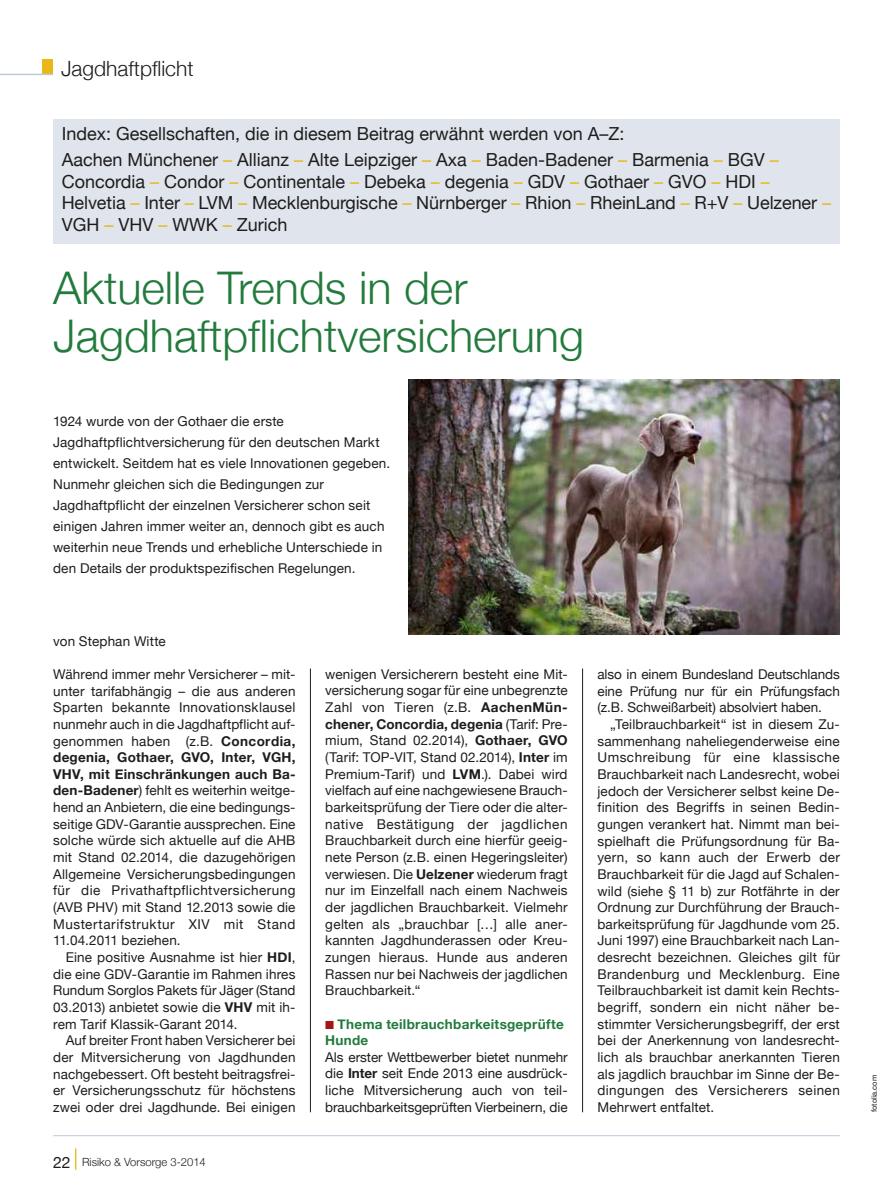
<style>
.page{position:relative;width:893px;height:1191px;background:#fff}
.page>*{position:absolute;margin:0;border:0;box-sizing:border-box;transform-origin:0 0}
.t1{font:300 45px/48px "Helvetica Neue";color:#227b3c}
.t2{font:300 21px "Helvetica Neue";color:#1d1d1b}
.t3{font:18px/21.6px "Helvetica Neue";color:#1d1d1b}
.t4{font:13.5px/16.6px "Helvetica Neue";letter-spacing:.01em;color:#1d1d1b;text-align:justify}
.t5{font:700 13.5px/16.6px "Helvetica Neue";letter-spacing:.02em;color:#227b3c}
.t6{font:300 11.25px "Helvetica Neue";color:#1d1d1b}
.t7{font:7.5px "Helvetica Neue";color:#1d1d1b}
.s1{color:#e9b717}
.s2{font-weight:700}
.s3{font-weight:400;font-size:15.75px}
.s4{font-family:"BB Sonderzeichen";font-weight:400;color:#a41515}
</style>
<div class="page">
<hr style="left:53px;top:1135px;width:787px;height:1px;background:#c0c9d9">
<svg style="left:75px;top:1148px;width:1px;height:21px"></svg>
<div style="left:43px;top:60px;width:10px;height:14px;background:#e9b717"></div>
<hr style="left:0;top:74px;width:53px;height:1px;background:#c0c9d9">
<img style="left:409px;top:379px;width:431px;height:255px">
<hr style="left:310px;top:668px;width:1px;height:444px;background:#1d1d1b">
<hr style="left:582px;top:668px;width:1px;height:444px;background:#1d1d1b">
<div style="left:53px;top:119px;width:787px;height:124px;background:#e0e4ec"></div>
<h2 class="t2" style="left:61px;top:55px;width:134px">Jagdhaftpflicht</h2>
<h3 class="t3" style="left:62px;top:121px;width:719px;line-height:25.8px">Index: Gesellschaften, die in diesem Beitrag erwähnt werden von A–Z:<br>Aachen Münchener <span class="s1">–</span> Allianz <span class="s1">–</span> Alte Leipziger <span class="s1">–</span> Axa <span class="s1">–</span> Baden-Badener <span class="s1">–</span> Barmenia <span class="s1">–</span> BGV <span class="s1">–</span></h3>
<h3 class="t3" style="left:62px;top:170px;width:771px">Concordia <span class="s1">–</span> Condor <span class="s1">–</span> Continentale <span class="s1">–</span> Debeka <span class="s1">–</span> degenia <span class="s1">–</span> GDV <span class="s1">–</span> Gothaer <span class="s1">–</span> GVO <span class="s1">–</span> HDI <span class="s1">–<br></span>Helvetia <span class="s1">–</span> Inter <span class="s1">–</span> LVM <span class="s1">–</span> Mecklenburgische <span class="s1">–</span> Nürnberger <span class="s1">–</span> Rhion <span class="s1">–</span> RheinLand <span class="s1">–</span> R+V <span class="s1">–</span> Uelzener <span class="s1">–<br></span>VGH <span class="s1">–</span> VHV <span class="s1">–</span> WWK <span class="s1">–</span> Zurich</h3>
<h1 class="t1" style="left:53px;top:263px;width:532px">Aktuelle Trends in der<br>Jagdhaftpflichtversicherung</h1>
<p class="t4" style="left:53px;top:411px;width:338px;line-height:21px;text-align:left">1924 wurde von der Gothaer die erste Jagdhaftpflichtversicherung für den deutschen Markt entwickelt. Seitdem hat es viele Innovationen gegeben.<br>Nunmehr gleichen sich die Bedingungen zur Jagdhaftpflicht der einzelnen Versicherer schon seit einigen Jahren immer weiter an, dennoch gibt es auch weiterhin neue Trends und erhebliche Unterschiede in den Details der produktspezifischen Regelungen.</p>
<p class="t4" style="left:53px;top:632px;width:114px">von Stephan Witte</p>
<p class="t4" style="left:53px;top:665px;width:244px">Während immer mehr Versicherer – mit&shy;unter tarifabhängig – die aus anderen Sparten bekannte Innovationsklausel nunmehr auch in die Jagdhaftpflicht auf&shy;genommen haben (z.B. <span class="s2">Concordia, degenia, Gothaer, GVO, Inter, VGH, VHV, mit Einschränkungen auch Ba&shy;den-Badener</span>) fehlt es weiterhin weitge&shy;hend an Anbietern, die eine bedingungs&shy;seitige GDV-Garantie aussprechen. Eine solche würde sich aktuelle auf die AHB mit Stand 02.2014, die dazugehörigen Allgemeine Versicherungsbedingungen für die Privathaftpflichtversicherung (AVB PHV) mit Stand 12.2013 sowie die Mustertarifstruktur XIV mit Stand 11.04.2011 beziehen.</p>
<p class="t4" style="left:53px;top:948px;width:244px;text-indent:13px">Eine positive Ausnahme ist hier <span class="s2">HDI</span>, die eine GDV-Garantie im Rahmen ihres Rundum Sorglos Pakets für Jäger (Stand 03.2013) anbietet sowie die <span class="s2">VHV</span> mit ih&shy;rem Tarif Klassik-Garant 2014.</p>
<p class="t4" style="left:53px;top:1032px;width:244px;text-indent:13px">Auf breiter Front haben Versicherer bei der Mitversicherung von Jagdhunden nachgebessert. Oft besteht beitragsfrei&shy;er Versicherungsschutz für höchstens zwei oder drei Jagdhunde. Bei einigen</p>
<p class="t6" style="left:53px;top:1154px;width:154px"><span class="s3">22</span> Risiko &amp; Vorsorge 3-2014</p>
<p class="t4" style="left:325px;top:665px;width:244px">wenigen Versicherern besteht eine Mit&shy;versicherung sogar für eine unbegrenzte Zahl von Tieren (z.B. <span class="s2">AachenMün&shy;chener, Concordia, degenia</span> (Tarif: Pre&shy;mium, Stand 02.2014), <span class="s2">Gothaer, GVO </span>(Tarif: TOP-VIT, Stand 02.2014), <span class="s2">Inter</span> im Premium-Tarif) und <span class="s2">LVM</span>.). Dabei wird vielfach auf eine nachgewiesene Brauch&shy;barkeitsprüfung der Tiere oder die alter&shy;native Bestätigung der jagdlichen Brauchbarkeit durch eine hierfür geeig&shy;nete Person (z.B. einen Hegeringsleiter) verwiesen. Die <span class="s2">Uelzener</span> wiederum fragt nur im Einzelfall nach einem Nachweis der jagdlichen Brauchbarkeit. Vielmehr gelten als „brauchbar […] alle aner&shy;kannten Jagdhunderassen oder Kreu&shy;zungen hieraus. Hunde aus anderen Rassen nur bei Nachweis der jagdlichen Brauchbarkeit.“</p>
<p class="t5" style="left:325px;top:1015px;width:240px"><span class="s4">K</span> Thema teilbrauchbarkeitsgeprüfte<br>Hunde</p>
<p class="t4" style="left:325px;top:1048px;width:244px">Als erster Wettbewerber bietet nunmehr die <span class="s2">Inter</span> seit Ende 2013 eine ausdrück&shy;liche Mitversicherung auch von teil&shy;brauchbarkeitsgeprüften Vierbeinern, die</p>
<p class="t4" style="left:597px;top:665px;width:244px">also in einem Bundesland Deutschlands eine Prüfung nur für ein Prüfungsfach (z.B. Schweißarbeit) absolviert haben.</p>
<p class="t4" style="left:597px;top:715px;width:244px;text-indent:13px">„Teilbrauchbarkeit“ ist in diesem Zu&shy;sammenhang naheliegenderweise eine Umschreibung für eine klassische Brauchbarkeit nach Landesrecht, wobei jedoch der Versicherer selbst keine De&shy;finition des Begriffs in seinen Bedin&shy;gungen verankert hat. Nimmt man bei&shy;spielhaft die Prüfungsordnung für Ba&shy;yern, so kann auch der Erwerb der Brauchbarkeit für die Jagd auf Schalen&shy;wild (siehe § 11 b) zur Rotfährte in der Ordnung zur Durchführung der Brauch&shy;barkeitsprüfung für Jagdhunde vom 25.<br>Juni 1997) eine Brauchbarkeit nach Lan&shy;desrecht bezeichnen. Gleiches gilt für Brandenburg und Mecklenburg. Eine Teilbrauchbarkeit ist damit kein Rechts&shy;begriff, sondern ein nicht näher be&shy;stimmter Versicherungsbegriff, der erst bei der Anerkennung von landesrecht&shy;lich als brauchbar anerkannten Tieren als jagdlich brauchbar im Sinne der Be&shy;dingungen des Versicherers seinen Mehrwert entfaltet.</p>
<p class="t7" style="left:870px;top:1112px;width:39px;rotate:-90deg">fotolia.com</p>
</div>
